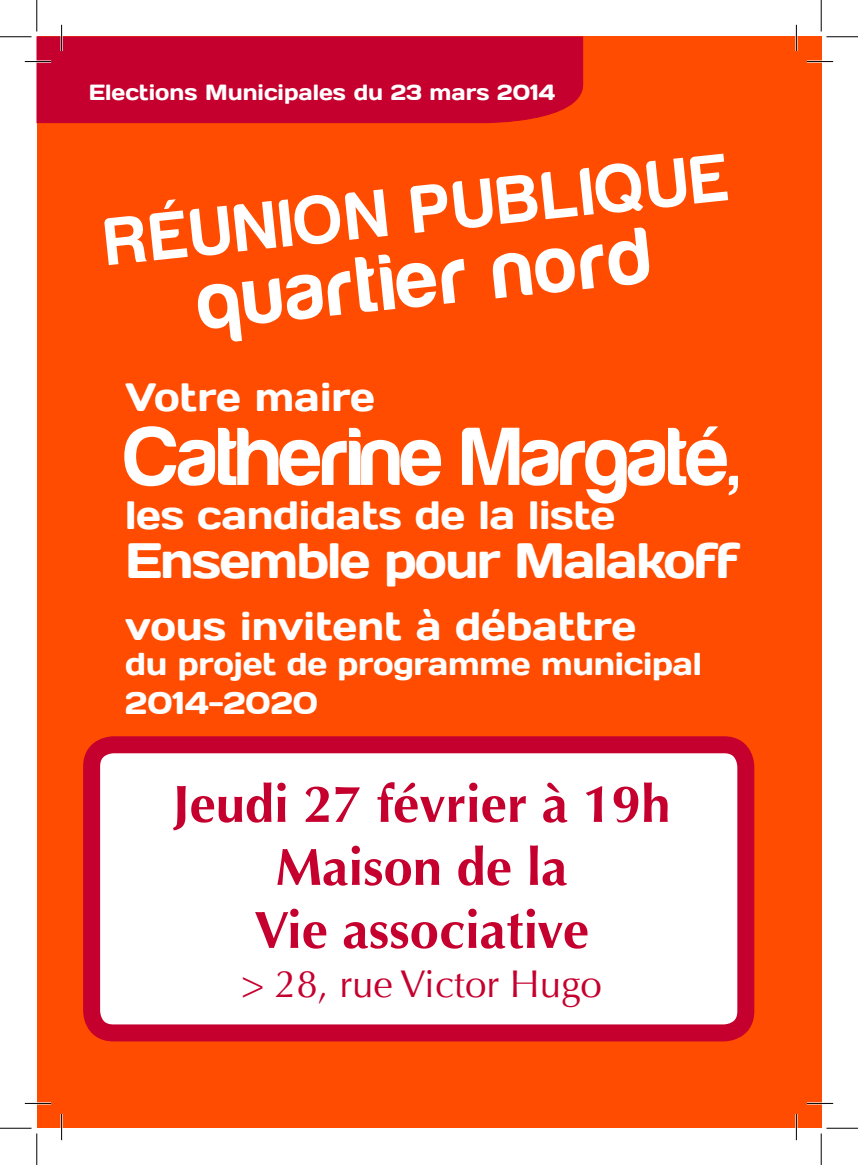
<style>
.page{position:relative;width:858px;height:1165px;background:#fff}
.page>*{position:absolute;margin:0;border:0;box-sizing:border-box;transform-origin:0 0}
.t1{font:84.88px "Harabara";color:#fff}
.t2{font:82.25px "Harabara";color:#fff}
.t3{font:69.48px "Harabara";color:#fff}
.t4{font:700 52.5px "Optima";color:#c5002e}
.t5{font:49.35px "Days";letter-spacing:-.04em;color:#fff}
.t6{font:39.38px "Days";letter-spacing:-.01em;color:#fff}
.t7{font:38.5px "Optima";color:#c5002e}
.t8{font:31.5px "Days";letter-spacing:-.01em;color:#fff}
.t9{font:21.88px "Days";color:#fff}
</style>
<div class="page">
<div style="left:37px;top:37px;width:784px;height:1091px;background:#ff4c00"></div>
<div style="left:37px;top:37px;width:546px;height:86px;background:#c5002e"></div>
<div style="left:92px;top:745px;width:653px;height:288px;background:#fff;border-radius:22px"></div>
<div style="left:83px;top:736px;width:671px;height:305px;border:17px solid #c5002e;border-radius:22px"></div>
<hr style="left:25px;top:60px;width:26px;height:3px;background:#fff">
<hr style="left:806px;top:60px;width:26px;height:3px;background:#fff">
<hr style="left:25px;top:1102px;width:26px;height:2px;background:#fff">
<hr style="left:806px;top:1102px;width:26px;height:2px;background:#fff">
<hr style="left:60px;top:25px;width:3px;height:26px;background:#fff">
<hr style="left:60px;top:1114px;width:3px;height:26px;background:#fff">
<hr style="left:795px;top:25px;width:2px;height:26px;background:#fff">
<hr style="left:795px;top:1114px;width:2px;height:26px;background:#fff">
<svg style="left:25px;top:61px;width:26px;height:1px"></svg>
<svg style="left:806px;top:61px;width:26px;height:1px"></svg>
<svg style="left:25px;top:1103px;width:26px;height:1px"></svg>
<svg style="left:806px;top:1103px;width:26px;height:1px"></svg>
<svg style="left:61px;top:25px;width:1px;height:26px"></svg>
<svg style="left:61px;top:1114px;width:1px;height:26px"></svg>
<svg style="left:795px;top:25px;width:1px;height:26px"></svg>
<svg style="left:795px;top:1114px;width:1px;height:26px"></svg>
<hr style="left:0;top:36px;width:32px;height:1px;background:#000">
<hr style="left:826px;top:36px;width:31px;height:1px;background:#000">
<hr style="left:0;top:1128px;width:32px;height:1px;background:#000">
<hr style="left:826px;top:1128px;width:31px;height:1px;background:#000">
<hr style="left:36px;top:0;width:1px;height:32px;background:#000">
<hr style="left:36px;top:1133px;width:1px;height:32px;background:#000">
<hr style="left:820px;top:0;width:1px;height:32px;background:#000">
<hr style="left:820px;top:1133px;width:1px;height:32px;background:#000">
<p class="t9" style="left:89px;top:79px;width:467px">Elections Municipales du 23 mars 2014</p>
<p class="t3" style="left:103px;top:206px;width:625px;rotate:-6deg">RÉUNION PUBLIQUE</p>
<p class="t2" style="left:194px;top:260px;width:455px;rotate:-6deg">quartier nord</p>
<p class="t6" style="left:125px;top:372px;width:251px">Votre maire</p>
<p class="t1" style="left:125px;top:413px;width:614px">Catherine Margaté,</p>
<p class="t6" style="left:125px;top:489px;width:491px">les candidats de la liste</p>
<p class="t5" style="left:125px;top:529px;width:615px">Ensemble pour Malakoff</p>
<p class="t6" style="left:125px;top:601px;width:512px">vous invitent à débattre</p>
<p class="t8" style="left:125px;top:644px;width:578px">du projet de programme municipal</p>
<p class="t8" style="left:125px;top:682px;width:194px">2014-2020</p>
<p class="t4" style="left:173px;top:773px;width:499px">Jeudi 27 février à 19h</p>
<p class="t4" style="left:275px;top:836px;width:293px">Maison de la</p>
<p class="t4" style="left:254px;top:899px;width:336px">Vie associative</p>
<p class="t7" style="left:241px;top:961px;width:362px">&gt; 28, rue Victor Hugo</p>
</div>
